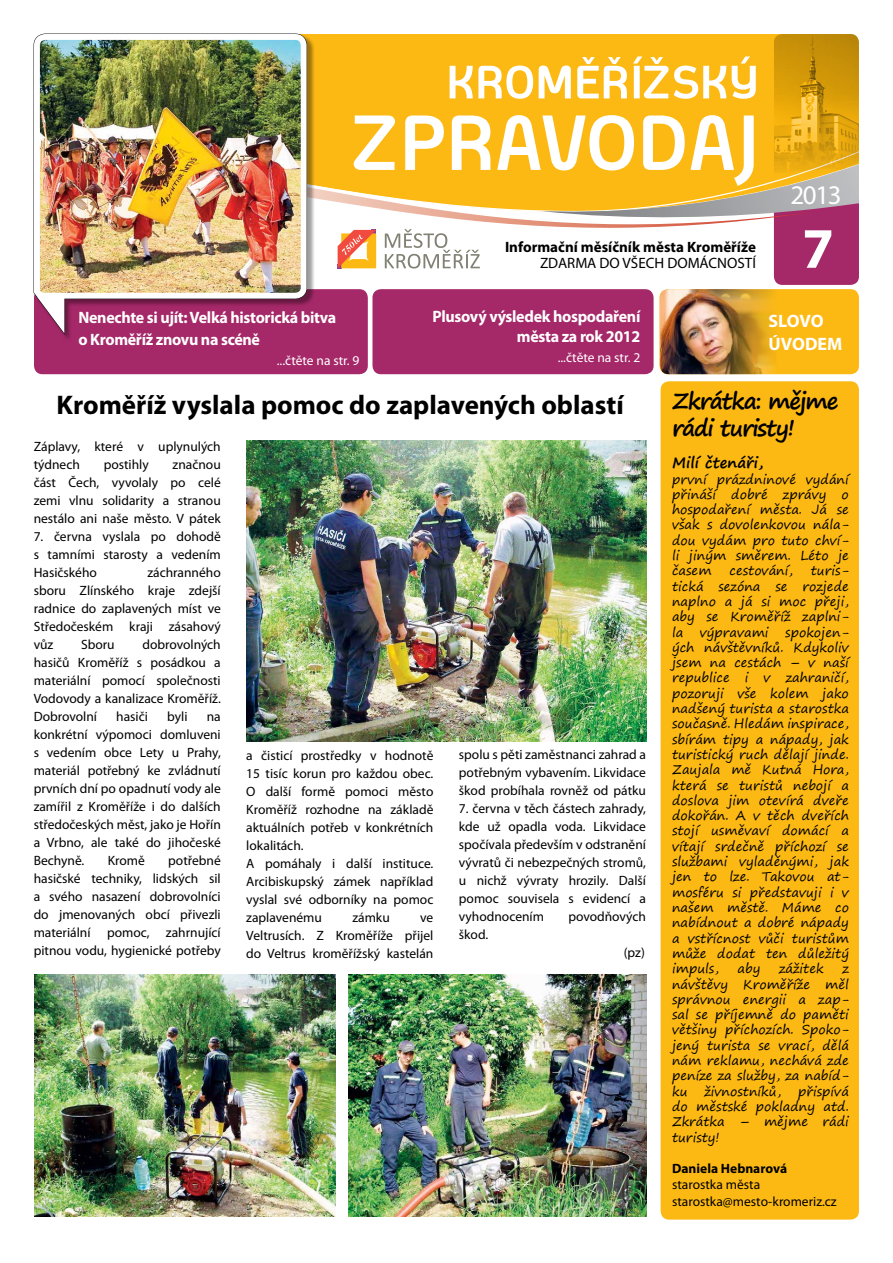
<style>
.page{position:relative;width:893px;height:1263px;background:#fff}
.page>*{position:absolute;margin:0;border:0;box-sizing:border-box;transform-origin:0 0}
.t1{font:700 57.6px "Myriad Pro";color:#fff}
.t2{font:700 27px "Myriad Pro";color:#000}
.t3{font:27px "Myriad Pro";color:#fff}
.t4{font:700 22.5px/27px "Segoe Print";letter-spacing:-.055em;color:#000}
.t5{font:700 18px/22.5px "Myriad Pro";color:#fff}
.t6{font:700 16.5px/21.6px "Myriad Pro";letter-spacing:-.02em;color:#fff}
.t7{font:700 15px "Myriad Pro";color:#000}
.t8{font:15px "Myriad Pro";color:#000}
.t9{font:700 15px "Segoe Print";color:#000}
.t10{font:13.5px/18px "Myriad Pro";color:#000;text-align:justify}
.t11{font:13.5px "Myriad Pro";color:#fff}
.t12{font:700 13.5px "Myriad Pro";color:#000}
.t13{font:12.9px/15.3px "Segoe Print";color:#000;text-align:justify}
</style>
<div class="page">
<div style="left:661px;top:381px;width:198px;height:838px;background:#fdb913;border-radius:9px"></div>
<div style="left:310px;top:34px;width:464px;height:95px;background:#fdb913"></div>
<svg style="left:410px;top:213px;width:87px;height:10px"></svg>
<svg style="left:315px;top:129px;width:182px;height:84px;background:#fbc447"></svg>
<svg style="left:385px;top:229px;width:95px;height:39px"></svg>
<svg style="left:338px;top:230px;width:38px;height:38px"></svg>
<div style="left:34px;top:289px;width:334px;height:85px;background:#a52869;border-radius:9px"></div>
<div style="left:35px;top:35px;width:280px;height:307px;background:#000;opacity:.38"></div>
<div style="left:372px;top:289px;width:282px;height:85px;background:#a52869;border-radius:9px"></div>
<div style="left:659px;top:289px;width:200px;height:85px;background:#fdb913;border-radius:9px"></div>
<svg style="left:450px;top:66px;width:83px;height:33px"></svg>
<svg style="left:539px;top:66px;width:32px;height:32px"></svg>
<svg style="left:577px;top:57px;width:50px;height:41px"></svg>
<svg style="left:633px;top:56px;width:93px;height:43px"></svg>
<svg style="left:732px;top:56px;width:24px;height:43px"></svg>
<svg style="left:354px;top:115px;width:41px;height:55px"></svg>
<svg style="left:405px;top:115px;width:39px;height:55px"></svg>
<svg style="left:452px;top:115px;width:38px;height:55px"></svg>
<img style="left:774px;top:34px;width:85px;height:81px">
<img style="left:660px;top:289px;width:122px;height:85px">
<svg style="left:497px;top:115px;width:362px;height:170px"></svg>
<img style="left:33px;top:33px;width:277px;height:269px">
<svg style="left:33px;top:292px;width:38px;height:42px"></svg>
<img style="left:349px;top:974px;width:297px;height:242px">
<img style="left:246px;top:441px;width:400px;height:300px">
<img style="left:34px;top:974px;width:302px;height:242px">
<p class="t6" style="left:78px;top:307px;width:259px">Nenechte si ujít: Velká historická bitva o Kroměříž znovu na scéně</p>
<p class="t11" style="left:277px;top:353px;width:84px">...čtěte na str. 9</p>
<p class="t7" style="left:505px;top:238px;width:252px">Informační měsíčník města Kroměříže</p>
<p class="t8" style="left:540px;top:255px;width:217px">ZDARMA DO VŠECH DOMÁCNOSTÍ</p>
<h2 class="t3" style="left:790px;top:180px;width:53px">2013</h2>
<h1 class="t1" style="left:802px;top:216px;width:33px">7</h1>
<p class="t6" style="left:432px;top:307px;width:210px;line-height:19.8px;text-align:right">Plusový výsledek hospodaření města za rok 2012</p>
<p class="t11" style="left:558px;top:350px;width:84px">...čtěte na str. 2</p>
<h3 class="t5" style="left:769px;top:310px;width:75px">SLOVO<br>ÚVODEM</h3>
<h2 class="t2" style="left:57px;top:390px;width:569px">Kroměříž vyslala pomoc do zaplavených oblastí</h2>
<p class="t10" style="left:34px;top:438px;width:189px">Záplavy, které v uplynulých týdnech</p>
<p class="t10" style="left:104px;top:456px;width:47px">postihly</p>
<p class="t10" style="left:34px;top:456px;width:189px;text-indent:139px">značnou část Čech, vyvolaly po celé zemi vlnu solidarity a stranou nestálo ani naše město. V pátek</p>
<p class="t10" style="left:34px;top:528px;width:189px">7. června vyslala po dohodě s tamními starosty a vedením Hasičského</p>
<p class="t10" style="left:34px;top:564px;width:189px;text-indent:114px">záchranného sboru Zlínského kraje zdejší radnice do zaplavených míst ve Středočeském kraji zásahový vůz</p>
<p class="t10" style="left:34px;top:636px;width:189px;text-indent:109px">dobrovolných hasičů Kroměříž s posádkou a materiální pomocí společnosti Vodovody a kanalizace Kroměříž.<br>Dobrovolní</p>
<p class="t10" style="left:81px;top:636px;width:35px">Sboru</p>
<p class="t10" style="left:116px;top:708px;width:33px">hasiči</p>
<p class="t10" style="left:167px;top:708px;width:22px">byli</p>
<p class="t10" style="left:34px;top:708px;width:189px;text-indent:173px">na konkrétní výpomoci domluveni s vedením obce Lety u Prahy, materiál potřebný ke zvládnutí prvních dní po opadnutí vody ale zamířil z Kroměříže i do dalších středočeských měst, jako je Hořín a Vrbno, ale také do jihočeské Bechyně.</p>
<p class="t10" style="left:459px;top:746px;width:189px">spolu s pěti zaměstnanci zahrad a potřebným vybavením. Likvidace škod probíhala rovněž od pátku</p>
<p class="t10" style="left:459px;top:800px;width:189px">7. června v těch částech zahrady, kde už opadla voda. Likvidace spočívala především v odstranění vývratů či nebezpečných stromů, u nichž vývraty hrozily. Další pomoc souvisela s evidencí a vyhodnocením</p>
<p class="t10" style="left:246px;top:746px;width:189px;text-align:left">a čisticí prostředky v hodnotě<br>15 tisíc korun pro každou obec.<br>O další formě pomoci město<br>Kroměříž rozhodne na základě aktuálních potřeb v konkrétních lokalitách.<br>A pomáhaly i další instituce.<br>Arcibiskupský zámek například vyslal své odborníky na pomoc zaplavenému</p>
<p class="t10" style="left:34px;top:852px;width:189px;text-indent:135px">potřebné hasičské techniky, lidských sil a svého nasazení dobrovolníci do jmenovaných obcí přivezli materiální pomoc, zahrnující pitnou vodu, hygienické potřeby</p>
<p class="t10" style="left:108px;top:852px;width:39px">Kromě</p>
<p class="t10" style="left:568px;top:908px;width:79px">povodňových</p>
<p class="t10" style="left:352px;top:908px;width:39px">zámku</p>
<p class="t10" style="left:246px;top:908px;width:189px;text-indent:174px">ve Veltrusích. Z Kroměříže přijel do Veltrus kroměřížský kastelán</p>
<p class="t10" style="left:459px;top:926px;width:31px">škod.</p>
<p class="t10" style="left:624px;top:944px;width:23px">(pz)</p>
<h3 class="t4" style="left:672px;top:387px;width:168px">Zkrátka: mějme rádi turisty!</h3>
<p class="t9" style="left:672px;top:449px;width:93px">Milí čtenáři,</p>
<p class="t13" style="left:672px;top:471px;width:178px">první prázdninové vydání přináší dobré zprávy o hospodaření města. Já se však s dovolenkovou nála&shy;dou vydám pro tuto chví&shy;li jiným směrem. Léto je časem</p>
<p class="t13" style="left:730px;top:563px;width:65px">cestování,</p>
<p class="t13" style="left:672px;top:563px;width:178px;text-indent:139px">turis&shy;tická sezóna se rozjede naplno a já si moc přeji, aby se Kroměříž zaplni&shy;la</p>
<p class="t13" style="left:672px;top:624px;width:178px;text-indent:113px">spokojen&shy;ých návštěvníků. Kdykoliv jsem na cestách – v naší republice i v zahraničí, pozoruji vše kolem jako nadšený turista a starostka současně. Hledám inspirace, sbírám tipy a nápady, jak turistický ruch dělají jinde.<br>Zaujala mě Kutná Hora, která se turistů nebojí a doslova jim otevírá dveře dokořán. A v těch dveřích stojí usměvaví domácí a vítají srdečně příchozí se službami vyladěnými, jak jen to lze. Takovou at&shy;mosféru si představuji i v našem městě. Máme co nabídnout a dobré nápady a vstřícnost vůči turistům může dodat ten důležitý impuls,</p>
<p class="t13" style="left:700px;top:624px;width:70px">výpravami</p>
<p class="t13" style="left:738px;top:961px;width:24px">aby</p>
<p class="t13" style="left:779px;top:961px;width:46px">zážitek</p>
<p class="t13" style="left:672px;top:961px;width:178px;text-indent:170px">z návštěvy Kroměříže měl správnou energii a zap&shy;sal se příjemně do paměti většiny příchozích. Spoko&shy;jený turista se vrací, dělá nám reklamu, nechává zde peníze za služby, za nabíd&shy;ku</p>
<p class="t13" style="left:704px;top:1083px;width:78px">živnostníků,</p>
<p class="t13" style="left:672px;top:1083px;width:178px;text-indent:126px">přispívá do městské pokladny atd.<br>Zkrátka – mějme rádi turisty!</p>
<p class="t12" style="left:672px;top:1161px;width:117px">Daniela Hebnarová</p>
<p class="t10" style="left:672px;top:1177px;width:166px;line-height:16.2px">starostka města starostka@mesto-kromeriz.cz</p>
</div>
